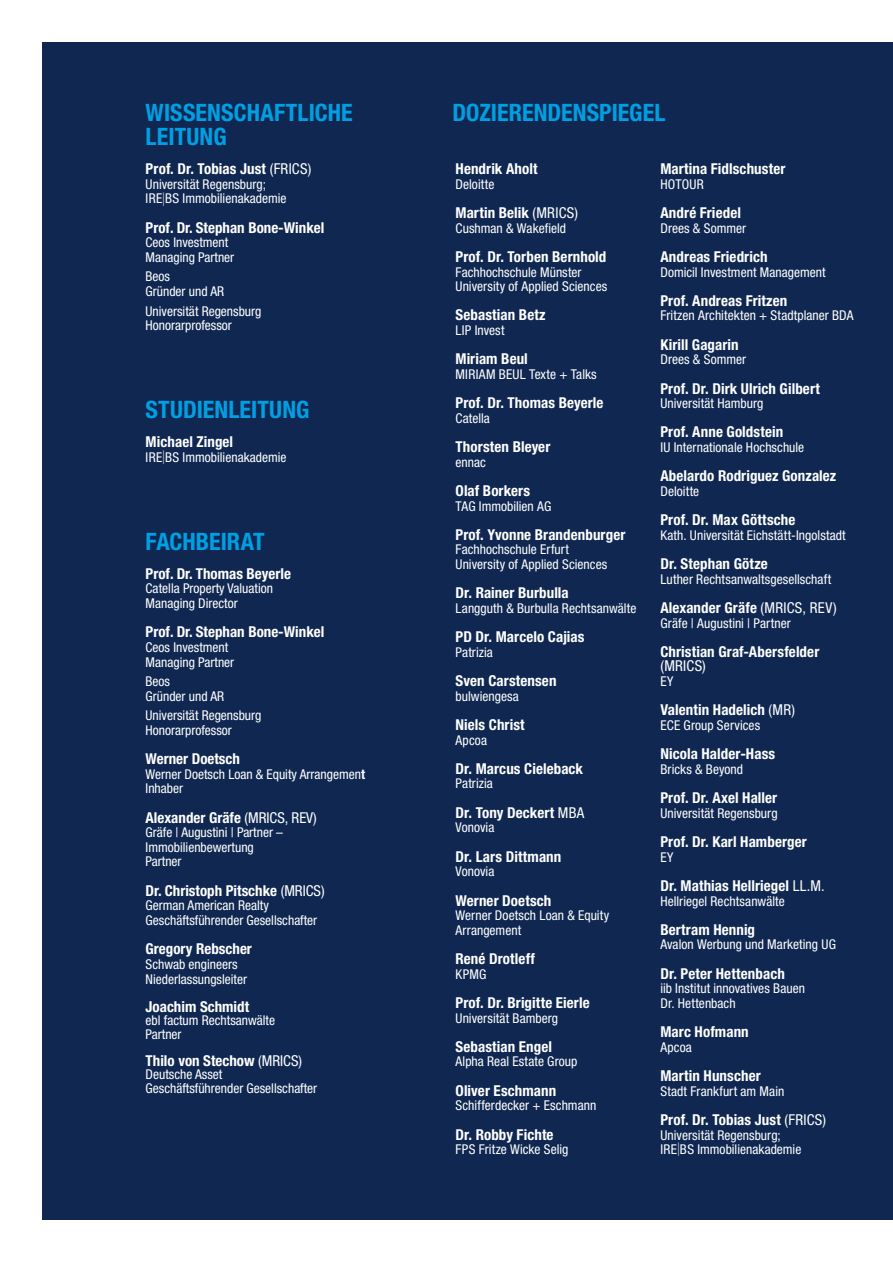
<style>
.page{position:relative;width:893px;height:1263px;background:#fff}
.page>*{position:absolute;margin:0;border:0;box-sizing:border-box;transform-origin:0 0}
.t1{font:700 condensed 24px/24.5px "Helvetica Neue LT Pro";letter-spacing:.005em;color:#009fe3}
.t2{font:700 condensed 15px "Helvetica Neue LT Pro";letter-spacing:.005em;color:#fff}
.t3{font:condensed 15px "Helvetica Neue LT Pro";letter-spacing:.02em;color:#fff}
.t4{font:condensed 13.5px/14.5px "Helvetica Neue LT Pro";color:#fff}
.t5{font:condensed 13.5px "Helvetica Neue LT Pro";letter-spacing:.02em;color:#fff}
.s1{font-weight:400}
.s2{font-weight:100;font-stretch:normal}
.s3{font-weight:700}
</style>
<div class="page">
<div style="left:43px;top:43px;width:850px;height:1177px;background:#102851"></div>
<h1 class="t1" style="left:146px;top:99px;width:209px">WISSENSCHAFTLICHE<br>LEITUNG</h1>
<p class="t2" style="left:146px;top:160px;width:167px">Prof. Dr. Tobias Just <span class="s1">(FRICS)</span></p>
<p class="t4" style="left:146px;top:177px;width:142px">Universität Regensburg;<br>IRE<span class="s2">|</span>BS Immobilienakademie</p>
<p class="t2" style="left:146px;top:218px;width:180px">Prof. Dr. Stephan Bone-Winkel</p>
<p class="t4" style="left:146px;top:235px;width:90px">Ceos Investment<br>Managing Partner</p>
<p class="t4" style="left:146px;top:269px;width:80px">Beos<br>Gründer und AR</p>
<p class="t4" style="left:146px;top:303px;width:117px">Universität Regensburg<br>Honorarprofessor</p>
<h1 class="t1" style="left:146px;top:397px;width:165px">STUDIENLEITUNG</h1>
<p class="t2" style="left:146px;top:433px;width:89px">Michael Zingel</p>
<p class="t4" style="left:146px;top:450px;width:142px">IRE<span class="s2">|</span>BS Immobilienakademie</p>
<h1 class="t1" style="left:146px;top:528px;width:120px">FACHBEIRAT</h1>
<p class="t2" style="left:146px;top:564px;width:147px">Prof. Dr. Thomas Beyerle</p>
<p class="t4" style="left:146px;top:581px;width:129px">Catella Property Valuation<br>Managing Director</p>
<p class="t2" style="left:146px;top:623px;width:180px">Prof. Dr. Stephan Bone-Winkel</p>
<p class="t4" style="left:146px;top:640px;width:90px">Ceos Investment<br>Managing Partner</p>
<p class="t4" style="left:146px;top:674px;width:80px">Beos<br>Gründer und AR</p>
<p class="t4" style="left:146px;top:708px;width:117px">Universität Regensburg<br>Honorarprofessor</p>
<p class="t2" style="left:146px;top:750px;width:96px">Werner Doetsch</p>
<p class="t4" style="left:146px;top:767px;width:221px">Werner Doetsch Loan &amp; Equity Arrangemen<span class="s3">t<br></span>Inhaber</p>
<p class="t2" style="left:146px;top:808px;width:173px">Alexander Gräfe <span class="s1">(MRICS, REV)</span></p>
<p class="t4" style="left:146px;top:825px;width:139px">Gräfe | Augustini | Partner –<br>Immobilienbewertung<br>Partner</p>
<p class="t2" style="left:146px;top:881px;width:181px">Dr. Christoph Pitschke <span class="s1">(MRICS)</span></p>
<p class="t4" style="left:146px;top:898px;width:173px">German American Realty<br>Geschäftsführender Gesellschafter</p>
<p class="t2" style="left:146px;top:940px;width:108px">Gregory Rebscher</p>
<p class="t4" style="left:146px;top:957px;width:103px">Schwab engineers<br>Niederlassungsleiter</p>
<p class="t2" style="left:146px;top:997px;width:105px">Joachim Schmidt</p>
<p class="t4" style="left:146px;top:1013px;width:131px;line-height:13.5px">ebl factum Rechtsanwälte<br>Partner</p>
<p class="t2" style="left:146px;top:1051px;width:158px">Thilo von Stechow <span class="s1">(MRICS)</span></p>
<p class="t4" style="left:146px;top:1067px;width:173px;line-height:13.5px">Deutsche Asset<br>Geschäftsführender Gesellschafter</p>
<h1 class="t1" style="left:452px;top:99px;width:215px">DOZIERENDENSPIEGEL</h1>
<p class="t2" style="left:455px;top:160px;width:84px">Hendrik Aholt</p>
<p class="t4" style="left:455px;top:177px;width:40px">Deloitte</p>
<p class="t2" style="left:455px;top:204px;width:124px">Martin Belik <span class="s1">(MRICS)</span></p>
<p class="t4" style="left:455px;top:221px;width:112px">Cushman &amp; Wakefield</p>
<p class="t2" style="left:455px;top:247px;width:152px">Prof. Dr. Torben Bernhold</p>
<p class="t4" style="left:455px;top:264px;width:153px">Fachhochschule Münster<br>University of Applied Sciences</p>
<p class="t2" style="left:455px;top:306px;width:92px">Sebastian Betz</p>
<p class="t4" style="left:455px;top:323px;width:50px">LIP Invest</p>
<p class="t2" style="left:455px;top:350px;width:74px">Miriam Beul</p>
<p class="t5" style="left:455px;top:366px;width:143px">MIRIAM BEUL Texte + Talks</p>
<p class="t2" style="left:455px;top:394px;width:150px">Prof. Dr. Thomas Beyerle</p>
<p class="t4" style="left:455px;top:411px;width:36px">Catella</p>
<p class="t2" style="left:455px;top:438px;width:96px">Thorsten Bleyer</p>
<p class="t4" style="left:455px;top:455px;width:32px">ennac</p>
<p class="t2" style="left:455px;top:481px;width:76px">Olaf Borkers</p>
<p class="t4" style="left:455px;top:498px;width:97px">TAG Immobilien AG</p>
<p class="t2" style="left:455px;top:525px;width:171px">Prof. Yvonne Brandenburger</p>
<p class="t4" style="left:455px;top:542px;width:153px">Fachhochschule Erfurt<br>University of Applied Sciences</p>
<p class="t2" style="left:455px;top:584px;width:115px">Dr. Rainer Burbulla</p>
<p class="t4" style="left:455px;top:601px;width:182px">Langguth &amp; Burbulla Rechtsanwälte</p>
<p class="t2" style="left:455px;top:628px;width:130px">PD Dr. Marcelo Cajias</p>
<p class="t4" style="left:455px;top:645px;width:39px">Patrizia</p>
<p class="t2" style="left:455px;top:672px;width:102px">Sven Carstensen</p>
<p class="t4" style="left:455px;top:689px;width:65px">bulwiengesa</p>
<p class="t2" style="left:455px;top:715px;width:71px">Niels Christ</p>
<p class="t4" style="left:455px;top:732px;width:33px">Apcoa</p>
<p class="t2" style="left:455px;top:759px;width:129px">Dr. Marcus Cieleback</p>
<p class="t4" style="left:455px;top:776px;width:39px">Patrizia</p>
<p class="t2" style="left:455px;top:803px;width:130px">Dr. Tony Deckert <span class="s1">MBA</span></p>
<p class="t4" style="left:455px;top:820px;width:40px">Vonovia</p>
<p class="t2" style="left:455px;top:847px;width:107px">Dr. Lars Dittmann</p>
<p class="t4" style="left:455px;top:864px;width:40px">Vonovia</p>
<p class="t2" style="left:455px;top:891px;width:97px">Werner Doetsch</p>
<p class="t4" style="left:455px;top:908px;width:155px">Werner Doetsch Loan &amp; Equity<br>Arrangement</p>
<p class="t2" style="left:455px;top:949px;width:81px">René Drotleff</p>
<p class="t4" style="left:455px;top:966px;width:33px">KPMG</p>
<p class="t2" style="left:455px;top:993px;width:136px">Prof. Dr. Brigitte Eierle</p>
<p class="t4" style="left:455px;top:1010px;width:104px">Universität Bamberg</p>
<p class="t2" style="left:455px;top:1037px;width:98px">Sebastian Engel</p>
<p class="t4" style="left:455px;top:1054px;width:123px">Alpha Real Estate Group</p>
<p class="t2" style="left:455px;top:1081px;width:102px">Oliver Eschmann</p>
<p class="t4" style="left:455px;top:1098px;width:142px">Schifferdecker + Eschmann</p>
<p class="t2" style="left:455px;top:1125px;width:100px">Dr. Robby Fichte</p>
<p class="t4" style="left:455px;top:1142px;width:114px">FPS Fritze Wicke Selig</p>
<p class="t2" style="left:660px;top:160px;width:127px">Martina Fidlschuster</p>
<p class="t4" style="left:660px;top:177px;width:45px">HOTOUR</p>
<p class="t2" style="left:660px;top:204px;width:82px">André Friedel</p>
<p class="t4" style="left:660px;top:221px;width:87px">Drees &amp; Sommer</p>
<p class="t2" style="left:660px;top:247px;width:109px">Andreas Friedrich</p>
<p class="t4" style="left:660px;top:264px;width:167px">Domicil Investment Management</p>
<p class="t2" style="left:660px;top:291px;width:128px">Prof. Andreas Fritzen</p>
<p class="t4" style="left:660px;top:308px;width:195px">Fritzen Architekten + Stadtplaner BDA</p>
<p class="t2" style="left:660px;top:335px;width:80px">Kirill Gagarin</p>
<p class="t4" style="left:660px;top:352px;width:87px">Drees &amp; Sommer</p>
<p class="t2" style="left:660px;top:379px;width:161px">Prof. Dr. Dirk Ulrich Gilbert</p>
<p class="t4" style="left:660px;top:396px;width:105px">Universität Hamburg</p>
<p class="t2" style="left:660px;top:423px;width:124px">Prof. Anne Goldstein</p>
<p class="t4" style="left:660px;top:440px;width:145px">IU Internationale Hochschule</p>
<p class="t2" style="left:660px;top:467px;width:177px">Abelardo Rodriguez Gonzalez</p>
<p class="t4" style="left:660px;top:484px;width:40px">Deloitte</p>
<p class="t2" style="left:660px;top:511px;width:137px">Prof. Dr. Max Göttsche</p>
<p class="t4" style="left:660px;top:528px;width:187px">Kath. Universität Eichstätt-Ingolstadt</p>
<p class="t2" style="left:660px;top:555px;width:109px">Dr. Stephan Götze</p>
<p class="t4" style="left:660px;top:572px;width:172px">Luther Rechtsanwaltsgesellschaft</p>
<p class="t2" style="left:660px;top:598px;width:178px">Alexander Gräfe <span class="s1">(MRICS, REV)</span></p>
<p class="t4" style="left:660px;top:615px;width:132px">Gräfe | Augustini | Partner</p>
<p class="t2" style="left:660px;top:642px;width:160px">Christian Graf-Abersfelder</p>
<p class="t3" style="left:660px;top:657px;width:47px">(MRICS)</p>
<p class="t4" style="left:660px;top:674px;width:15px">EY</p>
<p class="t2" style="left:660px;top:701px;width:136px">Valentin Hadelich <span class="s1">(MR)</span></p>
<p class="t4" style="left:660px;top:718px;width:101px">ECE Group Services</p>
<p class="t2" style="left:660px;top:745px;width:116px">Nicola Halder-Hass</p>
<p class="t4" style="left:660px;top:762px;width:84px">Bricks &amp; Beyond</p>
<p class="t2" style="left:660px;top:789px;width:118px">Prof. Dr. Axel Haller</p>
<p class="t4" style="left:660px;top:806px;width:119px">Universität Regensburg</p>
<p class="t2" style="left:660px;top:832px;width:148px">Prof. Dr. Karl Hamberger</p>
<p class="t4" style="left:660px;top:849px;width:15px">EY</p>
<p class="t2" style="left:660px;top:876px;width:166px">Dr. Mathias Hellriegel <span class="s1">LL.M.</span></p>
<p class="t4" style="left:660px;top:893px;width:126px">Hellriegel Rechtsanwälte</p>
<p class="t2" style="left:660px;top:920px;width:96px">Bertram Hennig</p>
<p class="t4" style="left:660px;top:937px;width:177px">Avalon Werbung und Marketing UG</p>
<p class="t2" style="left:660px;top:964px;width:126px">Dr. Peter Hettenbach</p>
<p class="t4" style="left:660px;top:981px;width:146px">iib Institut innovatives Bauen<br>Dr. Hettenbach</p>
<p class="t2" style="left:660px;top:1023px;width:90px">Marc Hofmann</p>
<p class="t4" style="left:660px;top:1040px;width:33px">Apcoa</p>
<p class="t2" style="left:660px;top:1066px;width:102px">Martin Hunscher</p>
<p class="t4" style="left:660px;top:1083px;width:125px">Stadt Frankfurt am Main</p>
<p class="t2" style="left:660px;top:1110px;width:167px">Prof. Dr. Tobias Just <span class="s1">(FRICS)</span></p>
<p class="t4" style="left:660px;top:1127px;width:142px">Universität Regensburg;<br>IRE<span class="s2">|</span>BS Immobilienakademie</p>
</div>
